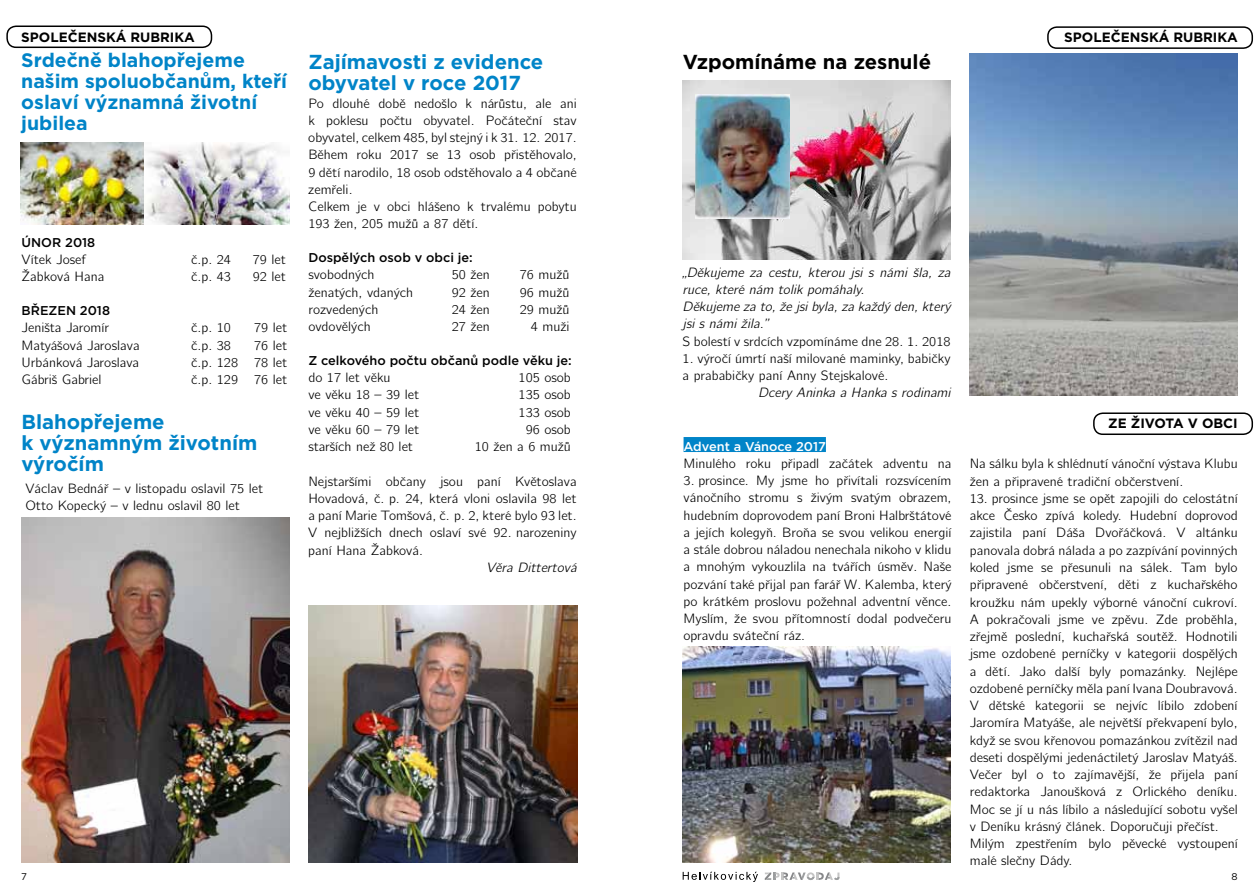
<style>
.page{position:relative;width:1259px;height:893px;background:#fff}
.page>*{position:absolute;margin:0;border:0;box-sizing:border-box;transform-origin:0 0}
.t1{font:700 20.25px/21px "Gotham Bold CE";color:#0084c8}
.t2{font:700 20.25px "Gotham Bold CE";color:#000}
.t3{font:700 19.5px/21px "Gotham Bold CE";color:#0084c8}
.t4{font:13.5px/17.2px "CMU Bright";color:#000}
.t5{font:italic 13.5px/17.2px "CMU Bright";color:#000}
.t6{font:700 13.5px "Gotham Bold CE";color:#000}
.t7{font:500 12.75px "Gotham Medium CE";color:#000}
.t8{font:500 12.75px "Gotham Medium CE";color:#fff}
.t9{font:9.75px "Gotham Book CE";color:#000}
</style>
<div class="page">
<svg style="left:764px;top:872px;width:75px;height:8px"></svg>
<svg style="left:682px;top:872px;width:76px;height:10px"></svg>
<div style="left:683px;top:437px;width:143px;height:15px;background:#0084c8"></div>
<div style="left:6px;top:26px;width:206px;height:22px;border:2px solid #000;border-radius:9px"></div>
<img style="left:22px;top:518px;width:268px;height:344px">
<img style="left:308px;top:605px;width:269px;height:257px">
<img style="left:21px;top:142px;width:268px;height:82px">
<div style="left:1047px;top:26px;width:206px;height:23px;border:2px solid #000;border-radius:9px"></div>
<div style="left:1093px;top:412px;width:160px;height:23px;border:2px solid #000;border-radius:9px"></div>
<img style="left:682px;top:81px;width:268px;height:178px">
<img style="left:695px;top:95px;width:94px;height:123px">
<img style="left:969px;top:53px;width:268px;height:343px">
<img style="left:682px;top:646px;width:268px;height:216px">
<p class="t6" style="left:21px;top:29px;width:175px">SPOLEČENSKÁ RUBRIKA</p>
<p class="t6" style="left:1064px;top:29px;width:175px">SPOLEČENSKÁ RUBRIKA</p>
<h2 class="t3" style="left:21px;top:49px;width:267px">Srdečně blahopřejeme našim spoluobčanům, kteří oslaví významná životní jubilea</h2>
<p class="t7" style="left:22px;top:235px;width:75px">ÚNOR 2018</p>
<p class="t4" style="left:22px;top:249px;width:66px">Vítek Josef</p>
<p class="t4" style="left:191px;top:249px;width:41px">č.p. 24</p>
<p class="t4" style="left:253px;top:249px;width:35px">79 let</p>
<p class="t4" style="left:22px;top:267px;width:84px">Žabková Hana</p>
<p class="t4" style="left:191px;top:267px;width:41px">č.p. 43</p>
<p class="t4" style="left:253px;top:267px;width:35px">92 let</p>
<p class="t7" style="left:22px;top:303px;width:90px">BŘEZEN 2018</p>
<p class="t4" style="left:22px;top:318px;width:89px">Jeništa Jaromír</p>
<p class="t4" style="left:191px;top:318px;width:41px">č.p. 10</p>
<p class="t4" style="left:254px;top:318px;width:35px">79 let</p>
<p class="t4" style="left:22px;top:335px;width:120px">Matyášová Jaroslava</p>
<p class="t4" style="left:191px;top:335px;width:41px">č.p. 38</p>
<p class="t4" style="left:254px;top:335px;width:35px">76 let</p>
<p class="t4" style="left:22px;top:352px;width:119px">Urbánková Jaroslava</p>
<p class="t4" style="left:191px;top:352px;width:98px">č.p. 128 78 let</p>
<p class="t4" style="left:22px;top:369px;width:82px">Gábriš Gabriel</p>
<p class="t4" style="left:191px;top:369px;width:98px">č.p. 129 76 let</p>
<h1 class="t1" style="left:21px;top:411px;width:237px">Blahopřejeme<br>k významným životním výročím</h1>
<p class="t4" style="left:25px;top:478px;width:239px">Václav Bednář – v listopadu oslavil 75 let<br>Otto Kopecký – v lednu oslavil 80 let</p>
<h1 class="t1" style="left:308px;top:52px;width:236px">Zajímavosti z evidence obyvatel v roce 2017</h1>
<p class="t4" style="left:308px;top:93px;width:270px">Po dlouhé době nedošlo k nárůstu, ale ani k poklesu počtu obyvatel. Počáteční stav obyvatel, celkem 485, byl stejný i k 31. 12. 2017.<br>Během roku 2017 se 13 osob přistěhovalo, 9 dětí narodilo, 18 osob odstěhovalo a 4 občané zemřeli.<br>Celkem je v obci hlášeno k trvalému pobytu 193 žen, 205 mužů a 87 dětí.</p>
<p class="t7" style="left:308px;top:250px;width:166px">Dospělých osob v obci je:</p>
<p class="t4" style="left:308px;top:265px;width:68px">svobodných</p>
<p class="t4" style="left:452px;top:265px;width:40px">50 žen</p>
<p class="t4" style="left:520px;top:265px;width:51px">76 mužů</p>
<p class="t4" style="left:308px;top:282px;width:106px">ženatých, vdaných</p>
<p class="t4" style="left:452px;top:282px;width:40px">92 žen</p>
<p class="t4" style="left:520px;top:282px;width:51px">96 mužů</p>
<p class="t4" style="left:308px;top:299px;width:72px">rozvedených</p>
<p class="t4" style="left:452px;top:299px;width:40px">24 žen</p>
<p class="t4" style="left:520px;top:299px;width:51px">29 mužů</p>
<p class="t4" style="left:308px;top:316px;width:64px">ovdovělých</p>
<p class="t4" style="left:452px;top:316px;width:40px">27 žen</p>
<p class="t4" style="left:531px;top:316px;width:40px">4 muži</p>
<p class="t7" style="left:308px;top:353px;width:265px">Z celkového počtu občanů podle věku je:</p>
<p class="t4" style="left:308px;top:367px;width:84px">do 17 let věku</p>
<p class="t4" style="left:518px;top:367px;width:54px">105 osob</p>
<p class="t4" style="left:308px;top:385px;width:112px">ve věku 18 – 39 let</p>
<p class="t4" style="left:518px;top:385px;width:54px">135 osob</p>
<p class="t4" style="left:308px;top:402px;width:112px">ve věku 40 – 59 let</p>
<p class="t4" style="left:518px;top:402px;width:54px">133 osob</p>
<p class="t4" style="left:308px;top:419px;width:112px">ve věku 60 – 79 let</p>
<p class="t4" style="left:526px;top:419px;width:47px">96 osob</p>
<p class="t4" style="left:308px;top:436px;width:106px">starších než 80 let</p>
<p class="t4" style="left:475px;top:436px;width:98px">10 žen a 6 mužů</p>
<p class="t4" style="left:308px;top:471px;width:270px;text-align:justify">Nejstaršími občany jsou paní Květoslava Hovadová, č. p. 24, která vloni oslavila 98 let a paní Marie Tomšová, č. p. 2, které bylo 93 let.<br>V nejbližších dnech oslaví své 92. narozeniny paní Hana Žabková.</p>
<p class="t5" style="left:486px;top:557px;width:92px">Věra Dittertová</p>
<h1 class="t2" style="left:682px;top:50px;width:250px">Vzpomínáme na zesnulé</h1>
<p class="t5" style="left:682px;top:262px;width:269px">„Děkujeme za cestu, kterou jsi s námi šla, za ruce, které nám tolik pomáhaly.<br>Děkujeme za to, že jsi byla, za každý den, který jsi s námi žila.”</p>
<p class="t4" style="left:682px;top:331px;width:269px">S bolestí v srdcích vzpomínáme dne 28. 1. 2018</p>
<p class="t4" style="left:682px;top:348px;width:269px">1. výročí úmrtí naší milované maminky, babičky a prababičky paní Anny Stejskalové.</p>
<p class="t5" style="left:758px;top:383px;width:194px">Dcery Aninka a Hanka s rodinami</p>
<p class="t8" style="left:683px;top:438px;width:144px">Advent a Vánoce 2017</p>
<p class="t4" style="left:683px;top:453px;width:269px">Minulého roku připadl začátek adventu na</p>
<p class="t4" style="left:683px;top:470px;width:269px;text-align:justify">3. prosince. My jsme ho přivítali rozsvícením vánočního stromu s živým svatým obrazem, hudebním doprovodem paní Broni Halbrštátové a jejích kolegyň. Broňa se svou velikou energií a stále dobrou náladou nenechala nikoho v klidu a mnohým vykouzlila na tvářích úsměv. Naše pozvání také přijal pan farář W. Kalemba, který po krátkém proslovu požehnal adventní věnce.<br>Myslím, že svou přítomností dodal podvečeru opravdu sváteční ráz.</p>
<p class="t6" style="left:1108px;top:415px;width:131px">ZE ŽIVOTA V OBCI</p>
<p class="t4" style="left:969px;top:454px;width:269px">Na sálku byla k shlédnutí vánoční výstava Klubu žen a připravené tradiční občerstvení.</p>
<p class="t4" style="left:969px;top:488px;width:270px">13. prosince jsme se opět zapojili do celostátní akce Česko zpívá koledy. Hudební doprovod zajistila paní Dáša Dvořáčková. V altánku panovala dobrá nálada a po zazpívání povinných koled jsme se přesunuli na sálek. Tam bylo připravené občerstvení, děti z kuchařského kroužku nám upekly výborné vánoční cukroví.<br>A pokračovali jsme ve zpěvu. Zde proběhla, zřejmě poslední, kuchařská soutěž. Hodnotili jsme ozdobené perníčky v kategorii dospělých a dětí. Jako další byly pomazánky. Nejlépe ozdobené perníčky měla paní Ivana Doubravová.<br>V dětské kategorii se nejvíc líbilo zdobení Jaromíra Matyáše, ale největší překvapení bylo, když se svou křenovou pomazánkou zvítězil nad deseti dospělými jedenáctiletý Jaroslav Matyáš.<br>Večer byl o to zajímavější, že přijela paní redaktorka Janoušková z Orlického deníku.<br>Moc se jí u nás líbilo a následující sobotu vyšel v Deníku krásný článek. Doporučuji přečíst.<br>Milým zpestřením bylo pěvecké vystoupení malé slečny Dády.</p>
<p class="t9" style="left:21px;top:870px;width:7px">7</p>
<p class="t9" style="left:1231px;top:870px;width:8px">8</p>
</div>
